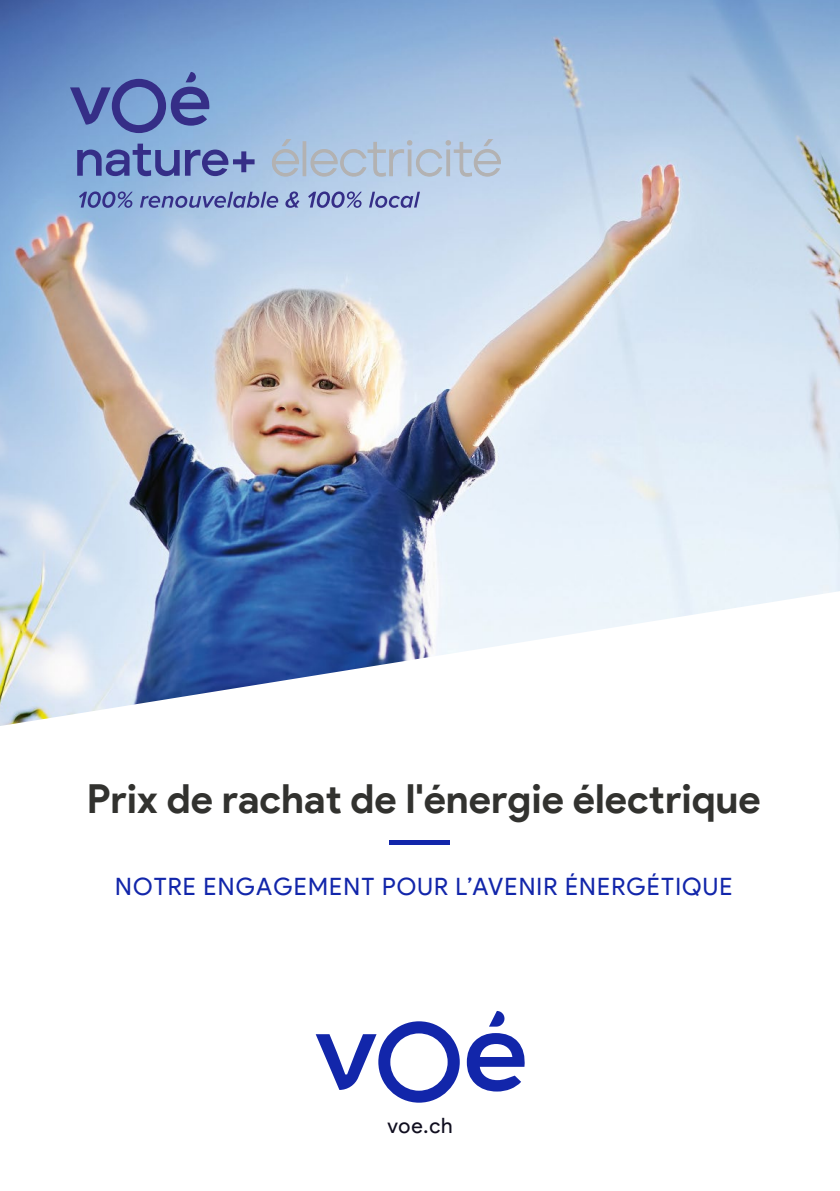
<style>
.page{position:relative;width:840px;height:1191px;background:#fff}
.page>*{position:absolute;margin:0;border:0;box-sizing:border-box;transform-origin:0 0}
.t1{font:700 40px "Product Sans";color:#32322f}
.t2{font:24px "Product Sans";letter-spacing:.05em;color:#1226aa}
.t3{font:21.2px "Product Sans";color:#100e1f}
</style>
<div class="page">
<hr style="left:389px;top:840px;width:61px;height:4px;background:#1226aa">
<img style="left:0;top:0;width:839px;height:726px">
<svg style="left:315px;top:1011px;width:210px;height:91px"></svg>
<svg style="left:70px;top:72px;width:140px;height:61px;background:#657fbc"></svg>
<svg style="left:77px;top:144px;width:102px;height:33px;background:#667cb9"></svg>
<svg style="left:185px;top:149px;width:69px;height:27px;background:#7181bb"></svg>
<svg style="left:272px;top:139px;width:27px;height:38px"></svg>
<svg style="left:302px;top:141px;width:4px;height:35px"></svg>
<svg style="left:310px;top:139px;width:190px;height:38px;background:#b4c5d9"></svg>
<svg style="left:79px;top:191px;width:54px;height:17px"></svg>
<svg style="left:140px;top:192px;width:138px;height:16px;background:#7e8fc3"></svg>
<svg style="left:285px;top:191px;width:14px;height:17px"></svg>
<svg style="left:308px;top:191px;width:53px;height:17px"></svg>
<svg style="left:369px;top:192px;width:51px;height:16px"></svg>
<h1 class="t1" style="left:87px;top:774px;width:675px">Prix de rachat de l'énergie électrique</h1>
<p class="t2" style="left:115px;top:873px;width:618px">NOTRE ENGAGEMENT POUR L’AVENIR ÉNERGÉTIQUE</p>
<p class="t3" style="left:387px;top:1113px;width:67px">voe.ch</p>
</div>
